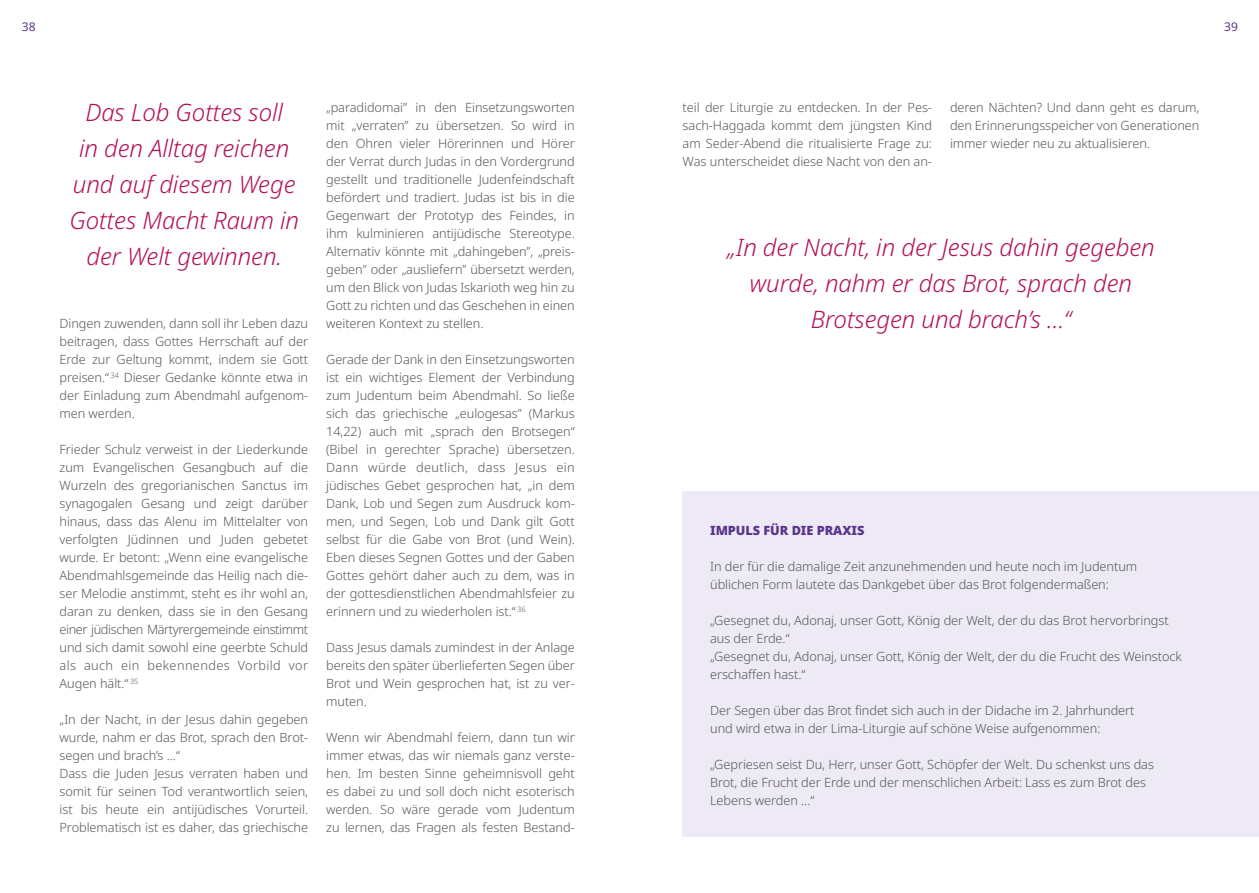
<style>
.page{position:relative;width:1259px;height:893px;background:#fff}
.page>*{position:absolute;margin:0;border:0;box-sizing:border-box;transform-origin:0 0}
.t1{font:italic 300 24px/36px "Noto Sans";letter-spacing:-.005em;color:#b2115a;text-align:center}
.t2{font:300 12.75px/18px "Noto Sans";letter-spacing:-.005em;color:#575756;text-align:justify}
.t3{font:900 12.75px "Noto Sans";letter-spacing:-.005em;color:#5b358c}
.t4{font:12px "Noto Sans";color:#5b358c}
</style>
<div class="page">
<div style="left:683px;top:491px;width:576px;height:345px;background:#ede9f5"></div>
<p class="t4" style="left:22px;top:18px;width:15px">38</p>
<p class="t4" style="left:1224px;top:19px;width:15px">39</p>
<h1 class="t1" style="left:69px;top:95px;width:231px">Das Lob Gottes soll<br>in den Alltag reichen und auf diesem Wege<br>Gottes Macht Raum in der Welt gewinnen.</h1>
<p class="t2" style="left:60px;top:314px;width:250px">Dingen zuwenden, dann soll ihr Leben dazu beitragen, dass Gottes Herrschaft auf der Erde zur Geltung kommt, indem sie Gott preisen.“ <sup>34</sup> Dieser Gedanke könnte etwa in der Einladung zum Abendmahl aufgenom&shy;men werden.</p>
<p class="t2" style="left:60px;top:440px;width:250px">Frieder Schulz verweist in der Liederkunde zum Evangelischen Gesangbuch auf die Wurzeln des gregorianischen Sanctus im synagogalen Gesang und zeigt darüber hinaus, dass das Alenu im Mittelalter von verfolgten Jüdinnen und Juden gebetet wurde. Er betont: „Wenn eine evangelische Abendmahlsgemeinde das Heilig nach die&shy;ser Melodie anstimmt, steht es ihr wohl an, daran zu denken, dass sie in den Gesang einer jüdischen Märtyrergemeinde einstimmt und sich damit sowohl eine geerbte Schuld als auch ein bekennendes Vorbild vor Augen hält.“ <sup>35</sup></p>
<p class="t2" style="left:60px;top:710px;width:250px;text-align:left">„In der Nacht, in der Jesus dahin gegeben wurde, nahm er das Brot, sprach den Brot&shy;segen und brach’s …“<br>Dass die Juden Jesus verraten haben und somit für seinen Tod verantwortlich seien, ist bis heute ein antijüdisches Vorurteil.<br>Problematisch ist es daher, das griechische</p>
<p class="t2" style="left:326px;top:98px;width:250px">„paradidomai” in den Einsetzungsworten mit „verraten” zu übersetzen. So wird in den Ohren vieler Hörerinnen und Hörer der Verrat durch Judas in den Vordergrund gestellt und traditionelle Judenfeindschaft befördert und tradiert. Judas ist bis in die Gegenwart der Prototyp des Feindes, in ihm kulminieren antijüdische Stereotype.<br>Alternativ könnte mit „dahingeben”, „preis&shy;geben” oder „ausliefern” übersetzt werden, um den Blick von Judas Iskarioth weg hin zu Gott zu richten und das Geschehen in einen weiteren Kontext zu stellen.</p>
<p class="t2" style="left:326px;top:351px;width:250px">Gerade der Dank in den Einsetzungsworten ist ein wichtiges Element der Verbindung zum Judentum beim Abendmahl. So ließe sich das griechische „eulogesas” (Markus 14,22) auch mit „sprach den Brotsegen“ (Bibel in gerechter Sprache) übersetzen.<br>Dann würde deutlich, dass Jesus ein jüdisches Gebet gesprochen hat, „in dem Dank, Lob und Segen zum Ausdruck kom&shy;men, und Segen, Lob und Dank gilt Gott selbst für die Gabe von Brot (und Wein).<br>Eben dieses Segnen Gottes und der Gaben Gottes gehört daher auch zu dem, was in der gottesdienstlichen Abendmahlsfeier zu erinnern und zu wiederholen ist.“ <sup>36</sup></p>
<p class="t2" style="left:326px;top:638px;width:250px">Dass Jesus damals zumindest in der Anlage bereits den später überlieferten Segen über Brot und Wein gesprochen hat, ist zu ver&shy;muten.</p>
<p class="t2" style="left:326px;top:728px;width:250px">Wenn wir Abendmahl feiern, dann tun wir immer etwas, das wir niemals ganz verste&shy;hen. Im besten Sinne geheimnisvoll geht es dabei zu und soll doch nicht esoterisch werden. So wäre gerade vom Judentum zu lernen, das Fragen als festen Bestand-</p>
<p class="t2" style="left:682px;top:98px;width:251px">teil der Liturgie zu entdecken. In der Pes&shy;sach-Haggada kommt dem jüngsten Kind am Seder-Abend die ritualisierte Frage zu:<br>Was unterscheidet diese Nacht von den an-</p>
<p class="t2" style="left:950px;top:98px;width:251px">deren Nächten? Und dann geht es darum, den Erinnerungsspeicher von Generationen immer wieder neu zu aktualisieren.</p>
<h1 class="t1" style="left:727px;top:230px;width:429px">„In der Nacht, in der Jesus dahin gegeben wurde, nahm er das Brot, sprach den<br>Brotsegen und brach’s …“</h1>
<p class="t3" style="left:710px;top:520px;width:156px">IMPULS FÜR DIE PRAXIS</p>
<p class="t2" style="left:710px;top:557px;width:429px">In der für die damalige Zeit anzunehmenden und heute noch im Judentum üblichen Form lautete das Dankgebet über das Brot folgendermaßen:</p>
<p class="t2" style="left:710px;top:611px;width:473px;text-align:left">„Gesegnet du, Adonaj, unser Gott, König der Welt, der du das Brot hervorbringst aus der Erde.“<br>„Gesegnet du, Adonaj, unser Gott, König der Welt, der du die Frucht des Weinstock erschaffen hast.“</p>
<p class="t2" style="left:710px;top:701px;width:426px">Der Segen über das Brot findet sich auch in der Didache im 2. Jahrhundert und wird etwa in der Lima-Liturgie auf schöne Weise aufgenommen:</p>
<p class="t2" style="left:710px;top:755px;width:445px;text-align:left">„Gepriesen seist Du, Herr, unser Gott, Schöpfer der Welt. Du schenkst uns das<br>Brot, die Frucht der Erde und der menschlichen Arbeit: Lass es zum Brot des<br>Lebens werden …“</p>
</div>
